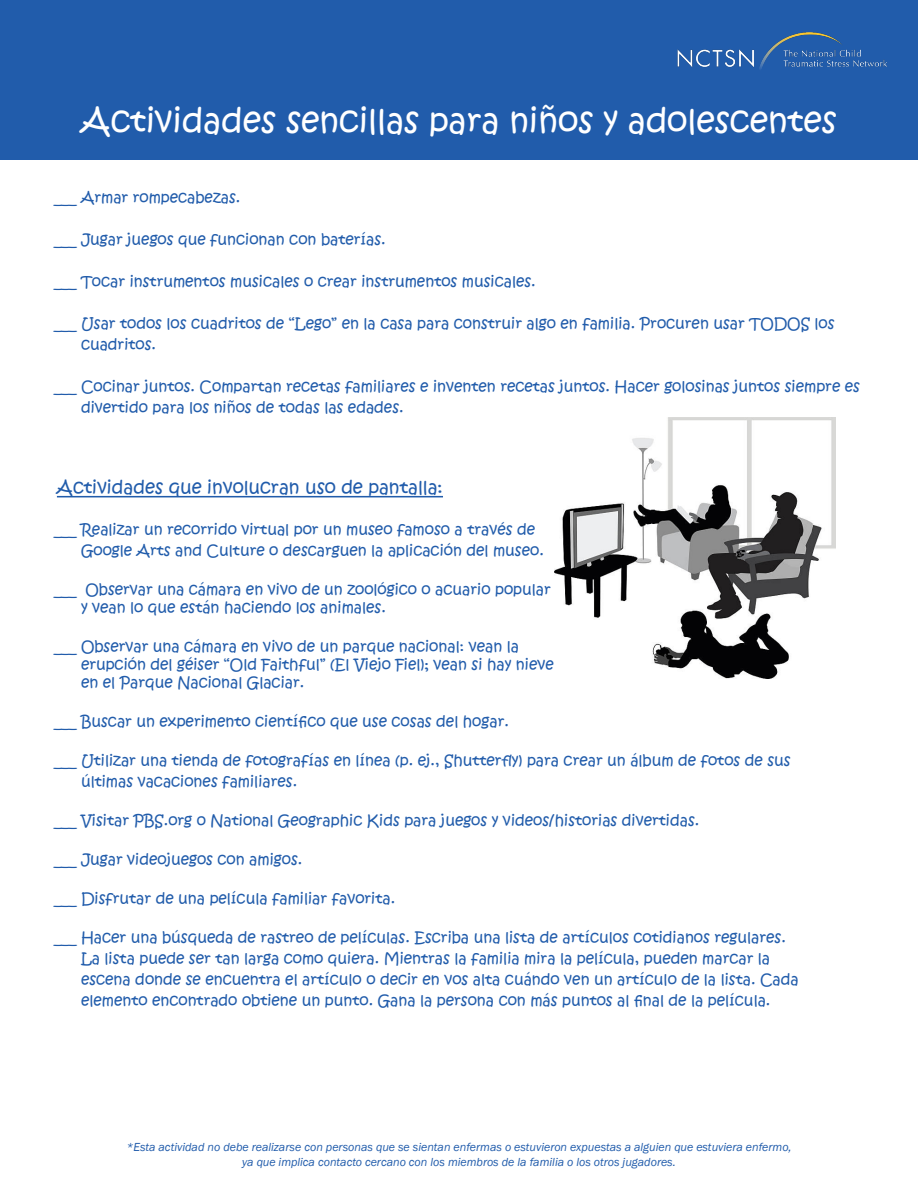
<style>
.page{position:relative;width:918px;height:1188px;background:#fff}
.page>*{position:absolute;margin:0;border:0;box-sizing:border-box;transform-origin:0 0}
.t1{font:33px "Kristen ITC";color:#fff}
.t2{font:18px "Kristen ITC";color:#215cab}
.t3{font:15px/21px "Kristen ITC";color:#215cab}
.t4{font:italic 12px/15px "Franklin Gothic";color:#215cab;text-align:center}
</style>
<div class="page">
<div style="left:0;top:0;width:918px;height:160px;background:#215cab"></div>
<img style="left:677px;top:32px;width:210px;height:37px">
<hr style="left:57px;top:496px;width:386px;height:1px;background:#215cab">
<img style="left:554px;top:418px;width:282px;height:260px">
<p class="t1" style="left:81px;top:99px;width:757px">Actividades sencillas para niños y adolescentes</p>
<p class="t3" style="left:54px;top:187px;width:188px">___ Armar rompecabezas.</p>
<p class="t3" style="left:54px;top:229px;width:333px">___ Jugar juegos que funcionan con baterías.</p>
<p class="t3" style="left:54px;top:271px;width:483px">___ Tocar instrumentos musicales o crear instrumentos musicales.</p>
<p class="t3" style="left:81px;top:313px;width:755px;text-indent:-27px">___ Usar todos los cuadritos de “Lego” en la casa para construir algo en familia. Procuren usar TODOS los cuadritos.</p>
<p class="t3" style="left:81px;top:376px;width:781px;text-indent:-27px">___ Cocinar juntos. Compartan recetas familiares e inventen recetas juntos. Hacer golosinas juntos siempre es divertido para los niños de todas las edades.</p>
<p class="t2" style="left:57px;top:476px;width:388px">Actividades que involucran uso de pantalla:</p>
<p class="t3" style="left:81px;top:519px;width:464px;text-indent:-27px">___ Realizar un recorrido virtual por un museo famoso a través de<br>Google Arts and Culture o descarguen la aplicación del museo.</p>
<p class="t3" style="left:81px;top:581px;width:471px;line-height:18px;text-indent:-27px">___ Observar una cámara en vivo de un zoológico o acuario popular y vean lo que están haciendo los animales.</p>
<p class="t3" style="left:81px;top:638px;width:474px;line-height:18px;text-indent:-27px">___ Observar una cámara en vivo de un parque nacional: vean la erupción del géiser “Old Faithful” (El Viejo Fiel); vean si hay nieve en el Parque Nacional Glaciar.</p>
<p class="t3" style="left:54px;top:711px;width:456px">___ Buscar un experimento científico que use cosas del hogar.</p>
<p class="t3" style="left:81px;top:750px;width:711px;text-indent:-27px">___ Utilizar una tienda de fotografías en línea (p. ej., Shutterfly) para crear un álbum de fotos de sus últimas vacaciones familiares.</p>
<p class="t3" style="left:54px;top:810px;width:647px">___ Visitar PBS.org o National Geographic Kids para juegos y videos/historias divertidas.</p>
<p class="t3" style="left:54px;top:849px;width:250px">___ Jugar videojuegos con amigos.</p>
<p class="t3" style="left:54px;top:888px;width:343px">___ Disfrutar de una película familiar favorita.</p>
<p class="t3" style="left:81px;top:927px;width:719px;text-indent:-27px">___ Hacer una búsqueda de rastreo de películas. Escriba una lista de artículos cotidianos regulares.<br>La lista puede ser tan larga como quiera. Mientras la familia mira la película, pueden marcar la escena donde se encuentra el artículo o decir en vos alta cuándo ven un artículo de la lista. Cada elemento encontrado obtiene un punto. Gana la persona con más puntos al final de la película.</p>
<p class="t4" style="left:126px;top:1140px;width:667px">*Esta actividad no debe realizarse con personas que se sientan enfermas o estuvieron expuestas a alguien que estuviera enfermo, ya que implica contacto cercano con los miembros de la familia o los otros jugadores.</p>
</div>
